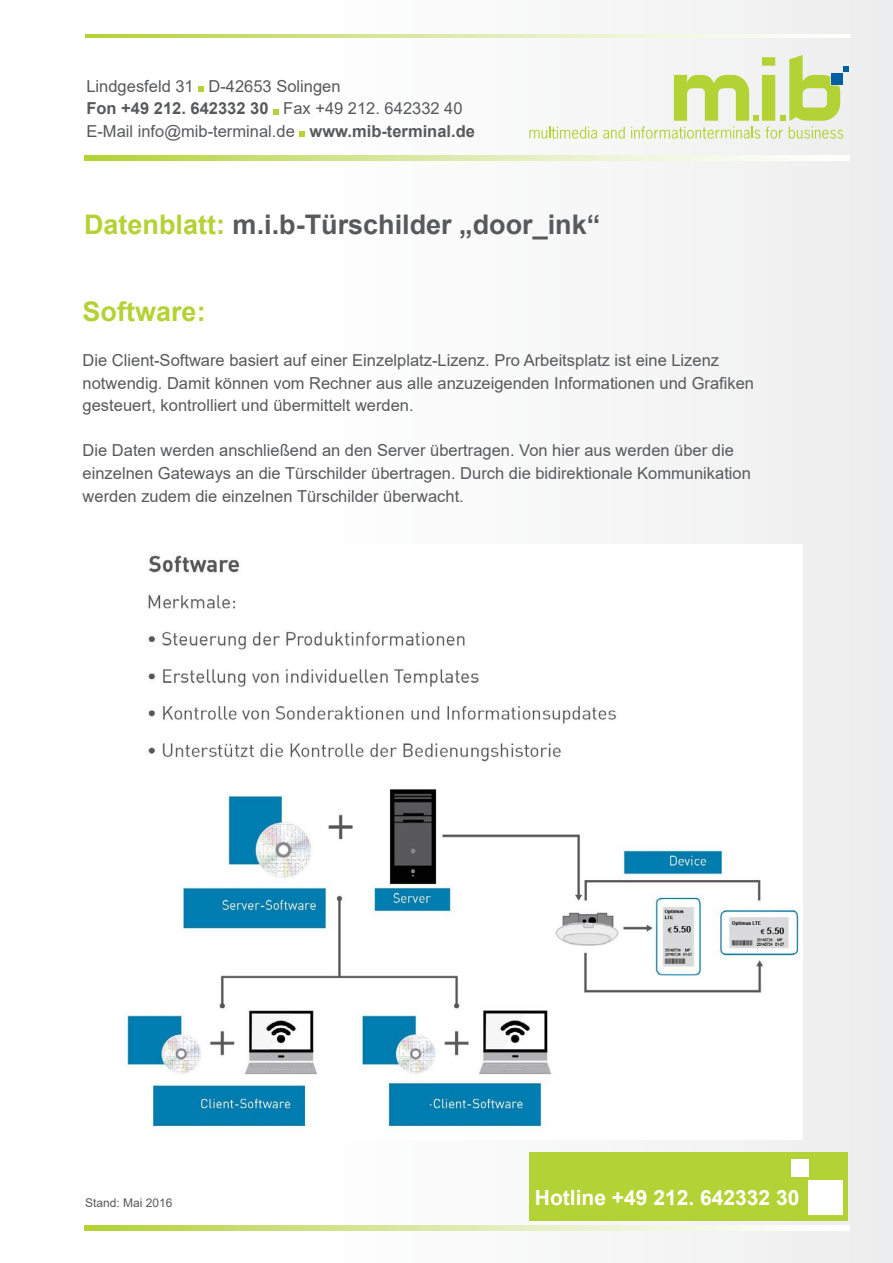
<style>
.page{position:relative;width:893px;height:1263px;background:#fff}
.page>*{position:absolute;margin:0;border:0;box-sizing:border-box;transform-origin:0 0}
.t1{font:700 27px "Arial";color:#58595b}
.t2{font:700 27px "Arial";color:#b3d235}
.t3{font:700 21px "Arial";color:#fff}
.t4{font:16.5px/22.5px "Arial";color:#58595b}
.t5{font:12px "Arial";color:#58595b}
.s1{font-weight:700}
.s2{color:#b3d235}
</style>
<div class="page">
<div style="left:259px;top:0;width:634px;height:1263px;background:#f7f7f7"></div>
<svg style="left:529px;top:127px;width:68px;height:12px"></svg>
<svg style="left:603px;top:127px;width:22px;height:12px"></svg>
<svg style="left:631px;top:55px;width:217px;height:84px"></svg>
<svg style="left:85px;top:156px;width:639px;height:4px;background:#d7e69b"></svg>
<svg style="left:198px;top:86px;width:6px;height:6px"></svg>
<svg style="left:273px;top:109px;width:6px;height:5px"></svg>
<svg style="left:299px;top:131px;width:6px;height:6px"></svg>
<svg style="left:86px;top:34px;width:639px;height:3px;background:#d7e69b"></svg>
<div style="left:529px;top:1152px;width:319px;height:68px;background:#b3d235"></div>
<div style="left:808px;top:1180px;width:35px;height:35px;background:#fff"></div>
<div style="left:791px;top:1159px;width:18px;height:18px;background:#fff"></div>
<svg style="left:85px;top:1226px;width:639px;height:4px;background:#d7e69b"></svg>
<img style="left:124px;top:555px;width:675px;height:572px">
<p class="t4" style="left:86px;top:75px;width:390px">Lindgesfeld 31 D-42653 Solingen<br><span class="s1">Fon +49 212. 642332 30</span> Fax +49 212. 642332 40<br>E-Mail info@mib-terminal.de <span class="s1">www.mib-terminal.de</span></p>
<h1 class="t1" style="left:84px;top:205px;width:518px"><span class="s2">Datenblatt:</span> m.i.b-Türschilder „door_ink“</h1>
<h1 class="t2" style="left:83px;top:293px;width:125px">Software:</h1>
<p class="t4" style="left:83px;top:349px;width:673px">Die Client-Software basiert auf einer Einzelplatz-Lizenz. Pro Arbeitsplatz ist eine Lizenz notwendig. Damit können vom Rechner aus alle anzuzeigenden Informationen und Grafiken gesteuert, kontrolliert und übermittelt werden.</p>
<p class="t4" style="left:83px;top:439px;width:670px">Die Daten werden anschließend an den Server übertragen. Von hier aus werden über die einzelnen Gateways an die Türschilder übertragen. Durch die bidirektionale Kommunikation werden zudem die einzelnen Türschilder überwacht.</p>
<p class="t5" style="left:85px;top:1194px;width:89px">Stand: Mai 2016</p>
<p class="t3" style="left:535px;top:1183px;width:266px">Hotline +49 212. 642332 30</p>
</div>
